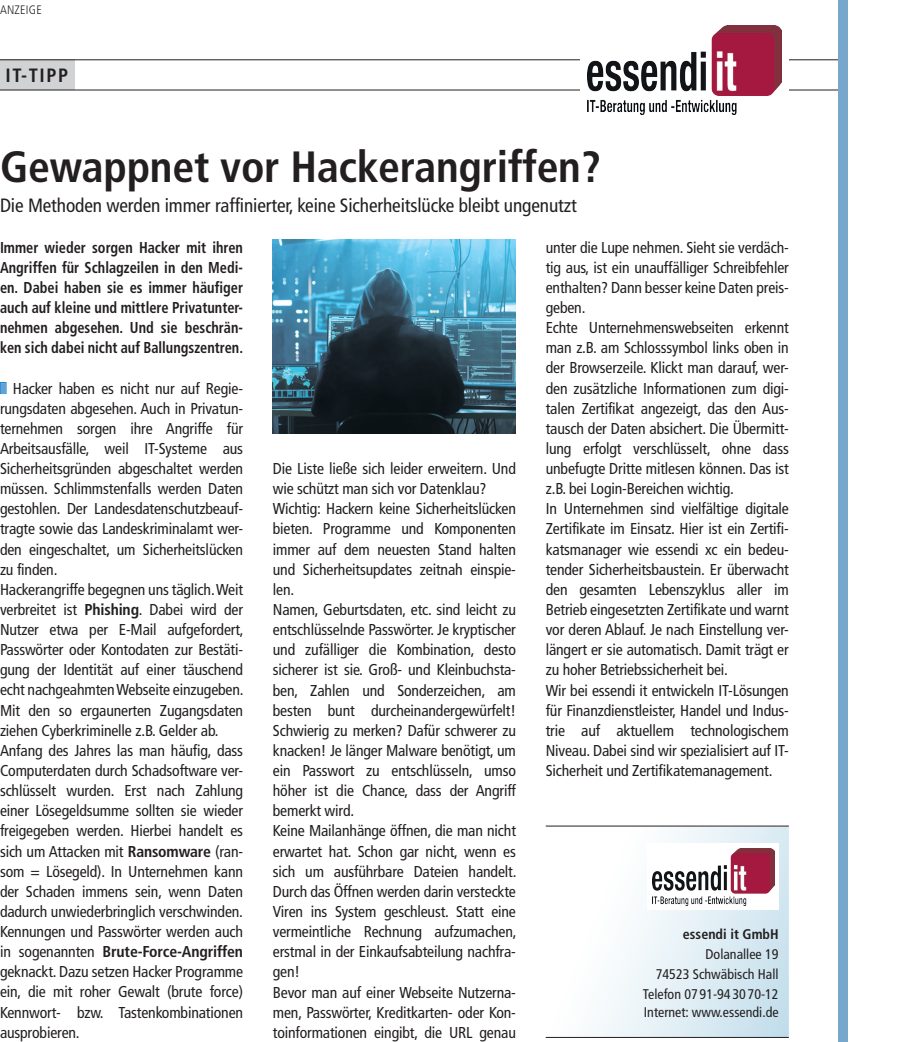
<style>
.page{position:relative;width:898px;height:1042px;background:#fff}
.page>*{position:absolute;margin:0;border:0;box-sizing:border-box;transform-origin:0 0}
.t1{font:700 condensed 43.75px "Frutiger";letter-spacing:-.005em;color:#231f20}
.t2{font:condensed 19.25px "Frutiger";letter-spacing:-.005em;color:#231f20}
.t3{font:700 condensed 19.25px "Frutiger";letter-spacing:.08em;color:#231f20}
.t4{font:condensed 15.75px/20.1px "Frutiger";letter-spacing:-.01em;color:#231f20}
.t5{font:700 condensed 15.75px/20.1px "Frutiger";color:#231f20;text-align:justify;scale:.91 1}
.t6{font:condensed 14px/20.1px "Frutiger";color:#231f20;text-align:right}
.t7{font:700 condensed 14px "Frutiger";color:#231f20}
.t8{font:300 condensed 12.25px "Frutiger";letter-spacing:.02em;color:#231f20}
.s1{color:#60a3d8}
.s2{font-weight:700}
</style>
<div class="page">
<div style="left:0;top:60px;width:75px;height:30px;background:#d1d2d4"></div>
<hr style="left:0;top:59px;width:838px;height:1px;background:#231f20">
<hr style="left:0;top:90px;width:838px;height:1px;background:#231f20">
<div style="left:580px;top:25px;width:209px;height:90px;background:#fff"></div>
<img style="left:588px;top:25px;width:193px;height:90px">
<div style="left:838px;top:0;width:10px;height:1042px;background:#78a7cc"></div>
<img style="left:273px;top:240px;width:243px;height:194px">
<div style="left:546px;top:826px;width:243px;height:211px;background:linear-gradient(to right,#fff,#cce3ee)"></div>
<hr style="left:546px;top:826px;width:243px;height:1px;background:#231f20">
<hr style="left:546px;top:1037px;width:243px;height:1px;background:#231f20">
<div style="left:647px;top:843px;width:132px;height:67px;background:#fff"></div>
<img style="left:652px;top:848px;width:122px;height:57px">
<p class="t8" style="left:0;top:3px;width:43px">ANZEIGE</p>
<p class="t3" style="left:5px;top:64px;width:64px">IT-TIPP</p>
<h1 class="t1" style="left:0;top:141px;width:602px">Gewappnet vor Hackerangriffen?</h1>
<p class="t2" style="left:0;top:194px;width:578px">Die Methoden werden immer raffinierter, keine Sicherheitslücke bleibt ungenutzt</p>
<p class="t5" style="left:0;top:237px;width:269px">Immer wieder sorgen Hacker mit ihren Angriffen für Schlagzeilen in den Medi&shy;en. Dabei haben sie es immer häufiger auch auf kleine und mittlere Privatunter&shy;nehmen abgesehen. Und sie beschrän&shy;ken sich dabei nicht auf Ballungszentren.</p>
<p class="t4" style="left:0;top:378px;width:245px"><span class="s1">❚</span> Hacker haben es nicht nur auf Regie&shy;rungsdaten abgesehen. Auch in Privatun&shy;ternehmen sorgen ihre Angriffe für Arbeitsausfälle, weil IT-Systeme aus Sicherheitsgründen abgeschaltet werden müssen. Schlimmstenfalls werden Daten gestohlen. Der Landesdatenschutzbeauf&shy;tragte sowie das Landeskriminalamt wer&shy;den eingeschaltet, um Sicherheitslücken zu finden.<br>Hackerangriffe begegnen uns täglich. Weit verbreitet ist <span class="s2">Phishing</span>. Dabei wird der Nutzer etwa per E-Mail aufgefordert, Passwörter oder Kontodaten zur Bestäti&shy;gung der Identität auf einer täuschend echt nachgeahmten Webseite einzugeben.<br>Mit den so ergaunerten Zugangsdaten ziehen Cyberkriminelle z.B. Gelder ab.<br>Anfang des Jahres las man häufig, dass Computerdaten durch Schadsoftware ver&shy;schlüsselt wurden. Erst nach Zahlung einer Lösegeldsumme sollten sie wieder freigegeben werden. Hierbei handelt es sich um Attacken mit <span class="s2">Ransomware</span> (ran&shy;som = Lösegeld). In Unternehmen kann der Schaden immens sein, wenn Daten dadurch unwiederbringlich verschwinden.<br>Kennungen und Passwörter werden auch in sogenannten <span class="s2">Brute-Force-Angriffen </span>geknackt. Dazu setzen Hacker Programme ein, die mit roher Gewalt (brute force)<br>Kennwort- bzw. Tastenkombinationen ausprobieren.</p>
<p class="t4" style="left:273px;top:459px;width:245px">Die Liste ließe sich leider erweitern. Und wie schützt man sich vor Datenklau?<br>Wichtig: Hackern keine Sicherheitslücken bieten. Programme und Komponenten immer auf dem neuesten Stand halten und Sicherheitsupdates zeitnah einspie&shy;len.<br>Namen, Geburtsdaten, etc. sind leicht zu entschlüsselnde Passwörter. Je kryptischer und zufälliger die Kombination, desto sicherer ist sie. Groß- und Kleinbuchsta&shy;ben, Zahlen und Sonderzeichen, am besten bunt durcheinandergewürfelt!<br>Schwierig zu merken? Dafür schwerer zu knacken! Je länger Malware benötigt, um ein Passwort zu entschlüsseln, umso höher ist die Chance, dass der Angriff bemerkt wird.<br>Keine Mailanhänge öffnen, die man nicht erwartet hat. Schon gar nicht, wenn es sich um ausführbare Dateien handelt.<br>Durch das Öffnen werden darin versteckte Viren ins System geschleust. Statt eine vermeintliche Rechnung aufzumachen, erstmal in der Einkaufsabteilung nachfra&shy;gen!<br>Bevor man auf einer Webseite Nutzerna&shy;men, Passwörter, Kreditkarten- oder Kon&shy;toinformationen eingibt, die URL genau</p>
<p class="t4" style="left:546px;top:237px;width:245px">unter die Lupe nehmen. Sieht sie verdäch&shy;tig aus, ist ein unauffälliger Schreibfehler enthalten? Dann besser keine Daten preis&shy;geben.<br>Echte Unternehmenswebseiten erkennt man z.B. am Schlosssymbol links oben in der Browserzeile. Klickt man darauf, wer&shy;den zusätzliche Informationen zum digi&shy;talen Zertifikat angezeigt, das den Aus&shy;tausch der Daten absichert. Die Übermitt&shy;lung erfolgt verschlüsselt, ohne dass unbefugte Dritte mitlesen können. Das ist z.B. bei Login-Bereichen wichtig.<br>In Unternehmen sind vielfältige digitale Zertifikate im Einsatz. Hier ist ein Zertifi&shy;katsmanager wie essendi xc ein bedeu&shy;tender Sicherheitsbaustein. Er überwacht den gesamten Lebenszyklus aller im Betrieb eingesetzten Zertifikate und warnt vor deren Ablauf. Je nach Einstellung ver&shy;längert er sie automatisch. Damit trägt er zu hoher Betriebssicherheit bei.<br>Wir bei essendi it entwickeln IT-Lösungen für Finanzdienstleister, Handel und Indus&shy;trie auf aktuellem technologischem Niveau. Dabei sind wir spezialisiert auf IT-Sicherheit und Zertifikatemanagement.</p>
<p class="t7" style="left:683px;top:925px;width:97px">essendi it GmbH</p>
<p class="t6" style="left:643px;top:944px;width:137px">Dolanallee 19<br>74523 Schwäbisch Hall<br>Telefon 07 91-94 30 70-12</p>
<p class="t6" style="left:644px;top:1002px;width:136px">Internet: www.essendi.de</p>
</div>
